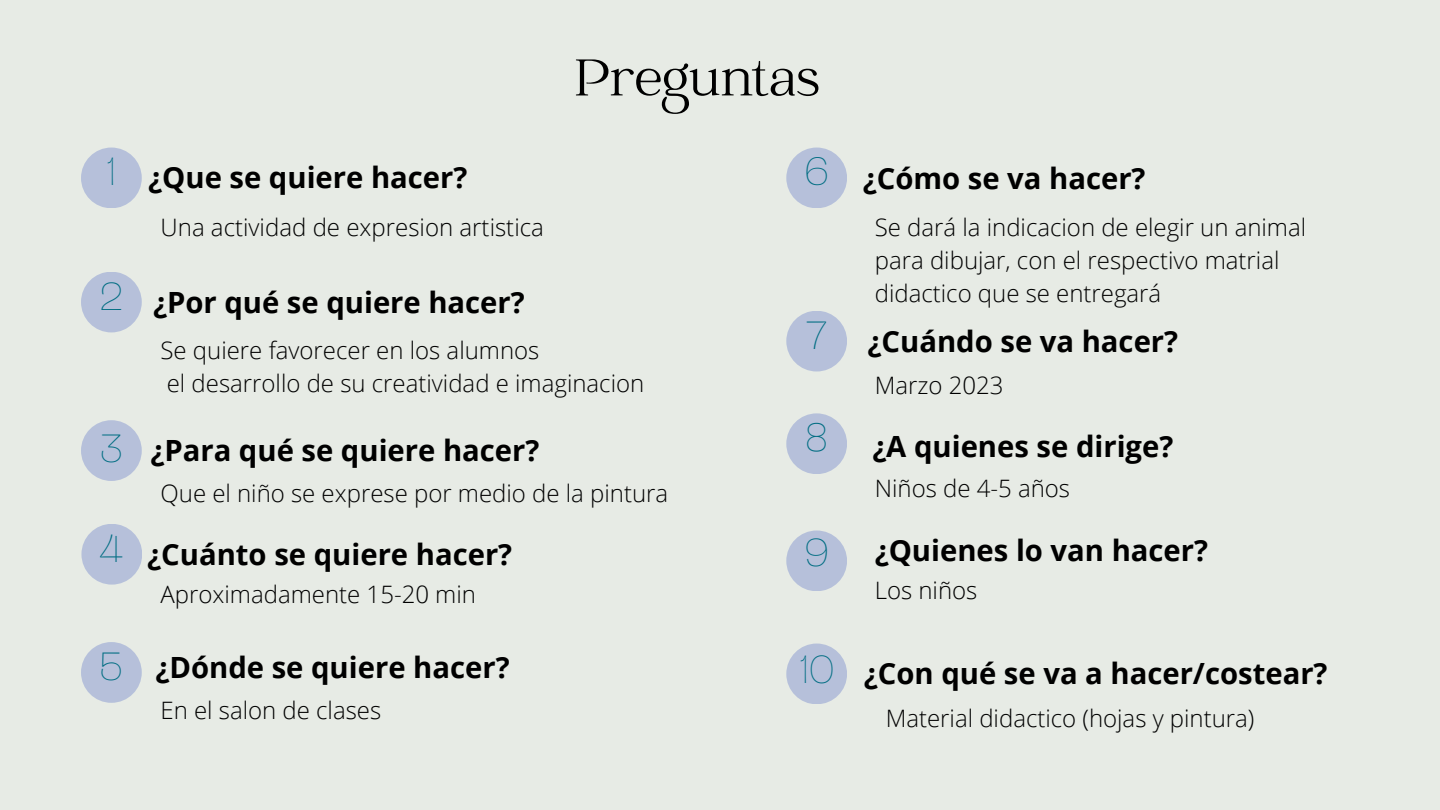
<style>
.page{position:relative;width:1440px;height:810px;background:#e7ebe5}
.page>*{position:absolute;margin:0;border:0;box-sizing:border-box;transform-origin:0 0}
.t1{font:57.3px "Catchy Mager";color:#000}
.t2{font:100 36px "Hagrid";color:#006d82}
.t3{font:700 29.2px "Open Sans";color:#000}
.t4{font:300 24px/33px "Open Sans";color:#000}
</style>
<div class="page">
<div style="left:786px;top:148px;width:61px;height:60px;background:#b6c0da;border-radius:50%"></div>
<div style="left:786px;top:311px;width:61px;height:61px;background:#b6c0da;border-radius:50%"></div>
<div style="left:786px;top:530px;width:61px;height:61px;background:#b6c0da;border-radius:50%"></div>
<div style="left:786px;top:413px;width:61px;height:61px;background:#b6c0da;border-radius:50%"></div>
<div style="left:786px;top:644px;width:61px;height:60px;background:#b6c0da;border-radius:50%"></div>
<div style="left:81px;top:148px;width:61px;height:60px;background:#b6c0da;border-radius:50%"></div>
<div style="left:81px;top:272px;width:61px;height:60px;background:#b6c0da;border-radius:50%"></div>
<div style="left:81px;top:524px;width:61px;height:61px;background:#b6c0da;border-radius:50%"></div>
<div style="left:81px;top:420px;width:61px;height:61px;background:#b6c0da;border-radius:50%"></div>
<div style="left:81px;top:642px;width:61px;height:61px;background:#b6c0da;border-radius:50%"></div>
<h1 class="t1" style="left:575px;top:50px;width:246px">Preguntas</h1>
<h2 class="t2" style="left:106px;top:155px;width:12px">1</h2>
<p class="t3" style="left:148px;top:157px;width:321px">¿Que se quiere hacer?</p>
<h2 class="t2" style="left:805px;top:155px;width:25px">6</h2>
<p class="t3" style="left:863px;top:157px;width:284px">¿Cómo se va hacer?</p>
<h2 class="t2" style="left:100px;top:280px;width:24px">2</h2>
<p class="t4" style="left:161px;top:210px;width:385px">Una actividad de expresion artistica</p>
<p class="t4" style="left:875px;top:210px;width:433px">Se dará la indicacion de elegir un animal para dibujar, con el respectivo matrial didactico que se entregará</p>
<p class="t3" style="left:153px;top:281px;width:373px">¿Por qué se quiere hacer?</p>
<h2 class="t2" style="left:806px;top:318px;width:24px">7</h2>
<p class="t3" style="left:868px;top:320px;width:312px">¿Cuándo se va hacer?</p>
<p class="t4" style="left:161px;top:334px;width:485px">Se quiere favorecer en los alumnos<br>el desarrollo de su creatividad e imaginacion</p>
<p class="t4" style="left:875px;top:368px;width:130px">Marzo 2023</p>
<h2 class="t2" style="left:100px;top:432px;width:23px">3</h2>
<p class="t3" style="left:150px;top:430px;width:390px">¿Para qué se quiere hacer?</p>
<h2 class="t2" style="left:806px;top:421px;width:23px">8</h2>
<p class="t3" style="left:872px;top:426px;width:303px">¿A quienes se dirige?</p>
<p class="t4" style="left:161px;top:476px;width:509px">Que el niño se exprese por medio de la pintura</p>
<p class="t4" style="left:875px;top:471px;width:197px">Niños de 4-5 años</p>
<h2 class="t2" style="left:99px;top:531px;width:27px">4</h2>
<p class="t3" style="left:147px;top:534px;width:366px">¿Cuánto se quiere hacer?</p>
<h2 class="t2" style="left:805px;top:536px;width:25px">9</h2>
<p class="t3" style="left:875px;top:530px;width:335px">¿Quienes lo van hacer?</p>
<p class="t4" style="left:161px;top:578px;width:317px">Aproximadamente 15-20 min</p>
<p class="t4" style="left:875px;top:573px;width:104px">Los niños</p>
<h2 class="t2" style="left:100px;top:649px;width:24px">5</h2>
<p class="t3" style="left:155px;top:646px;width:356px">¿Dónde se quiere hacer?</p>
<h2 class="t2" style="left:799px;top:653px;width:36px">10</h2>
<p class="t3" style="left:864px;top:653px;width:465px">¿Con qué se va a hacer/costear?</p>
<p class="t4" style="left:161px;top:693px;width:222px">En el salon de clases</p>
<p class="t4" style="left:886px;top:701px;width:370px">Material didactico (hojas y pintura)</p>
</div>
